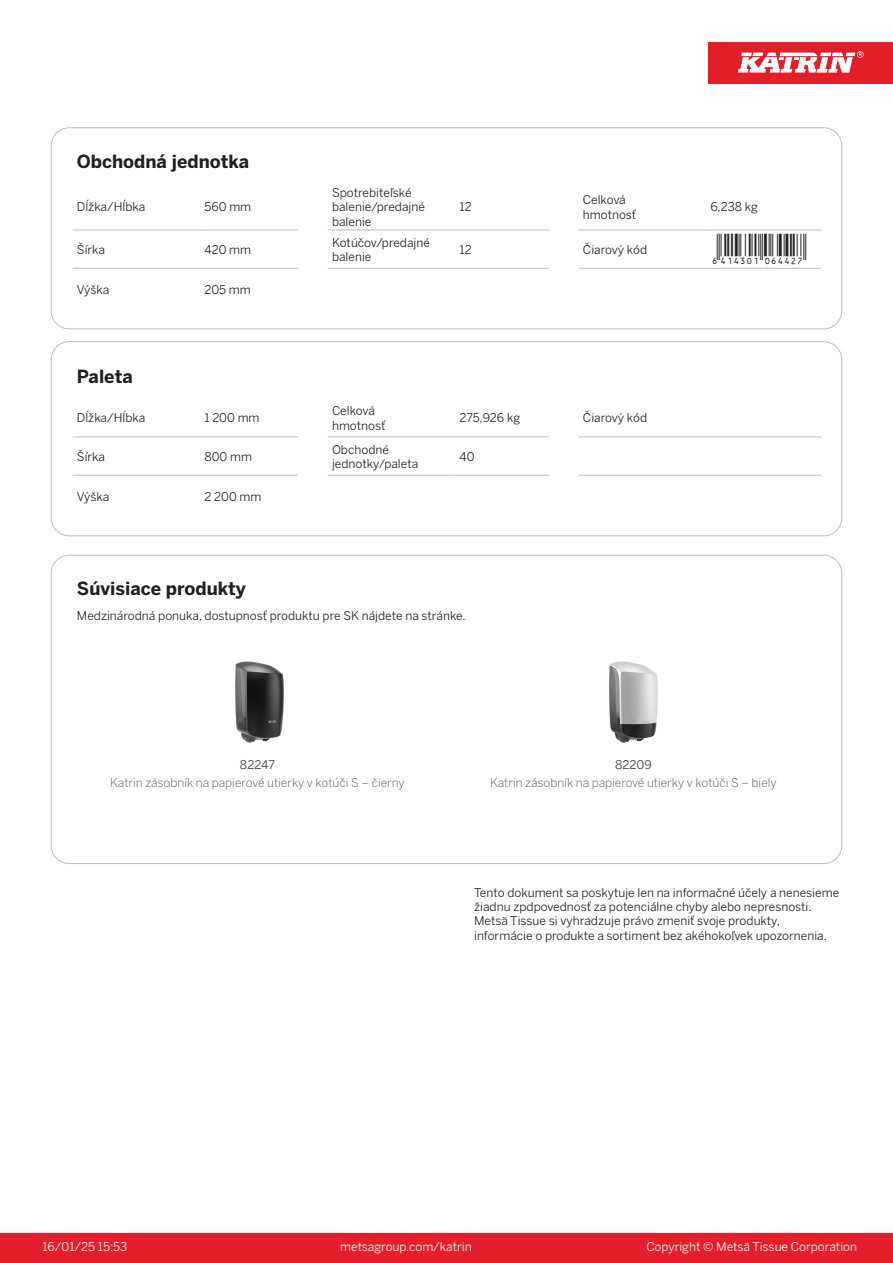
<style>
.page{position:relative;width:893px;height:1263px;background:#fff}
.page>*{position:absolute;margin:0;border:0;box-sizing:border-box;transform-origin:0 0}
.T_EAN{font:30px "Viisas EAN Matala";color:#231f20}
.T_TableHeader{font:700 18px "Benton Sans";color:#231f20}
.T_TableBody{font:12px/14.4px "Benton Sans";color:#231f20}
.Disclaimer{font:12px/14.4px "Benton Sans";color:#231f20}
.T_RelatedName{font:300 12px "Benton Sans";color:#57585a}
.t1{font:12px "Benton Sans";color:#fff}
.T_RelatedCode{font:12px "Benton Sans";color:#57585a}
</style>
<div class="page">
<div style="left:0;top:1233px;width:893px;height:30px;background:#e41e2b"></div>
<div style="left:708px;top:43px;width:185px;height:41px;background:#e31e28"></div>
<svg style="left:738px;top:51px;width:126px;height:22px"></svg>
<hr style="left:73px;top:230px;width:127px;height:1px;background:#bcbdc0">
<hr style="left:200px;top:230px;width:98px;height:1px;background:#bcbdc0">
<hr style="left:328px;top:230px;width:127px;height:1px;background:#bcbdc0">
<hr style="left:455px;top:230px;width:94px;height:1px;background:#bcbdc0">
<hr style="left:579px;top:230px;width:127px;height:1px;background:#bcbdc0">
<hr style="left:706px;top:230px;width:115px;height:1px;background:#bcbdc0">
<hr style="left:73px;top:268px;width:127px;height:1px;background:#bcbdc0">
<hr style="left:200px;top:268px;width:98px;height:1px;background:#bcbdc0">
<hr style="left:328px;top:268px;width:127px;height:1px;background:#bcbdc0">
<hr style="left:455px;top:268px;width:94px;height:1px;background:#bcbdc0">
<hr style="left:579px;top:268px;width:127px;height:1px;background:#bcbdc0">
<hr style="left:706px;top:268px;width:115px;height:1px;background:#bcbdc0">
<div style="left:51px;top:128px;width:791px;height:201px;border:1px solid #bcbdc0;border-radius:18px"></div>
<hr style="left:73px;top:437px;width:127px;height:1px;background:#bcbdc0">
<hr style="left:200px;top:437px;width:98px;height:1px;background:#bcbdc0">
<hr style="left:328px;top:437px;width:127px;height:1px;background:#bcbdc0">
<hr style="left:455px;top:437px;width:94px;height:1px;background:#bcbdc0">
<hr style="left:579px;top:437px;width:127px;height:1px;background:#bcbdc0">
<hr style="left:706px;top:437px;width:115px;height:1px;background:#bcbdc0">
<hr style="left:73px;top:475px;width:127px;height:1px;background:#bcbdc0">
<hr style="left:200px;top:475px;width:98px;height:1px;background:#bcbdc0">
<hr style="left:328px;top:475px;width:127px;height:1px;background:#bcbdc0">
<hr style="left:455px;top:475px;width:94px;height:1px;background:#bcbdc0">
<hr style="left:579px;top:475px;width:127px;height:1px;background:#bcbdc0">
<hr style="left:706px;top:475px;width:115px;height:1px;background:#bcbdc0">
<div style="left:51px;top:341px;width:791px;height:195px;border:1px solid #bcbdc0;border-radius:18px"></div>
<img style="left:235px;top:661px;width:49px;height:82px">
<img style="left:609px;top:661px;width:49px;height:82px">
<p class="T_TableHeader" style="left:77px;top:150px;width:174px">Obchodná jednotka</p>
<p class="T_TableBody" style="left:77px;top:200px;width:70px">Dĺžka/Hĺbka</p>
<p class="T_TableBody" style="left:204px;top:200px;width:48px">560 mm</p>
<p class="T_TableBody" style="left:332px;top:185px;width:94px">Spotrebiteľské balenie/predajné balenie</p>
<p class="T_TableBody" style="left:460px;top:200px;width:14px">12</p>
<p class="T_TableBody" style="left:583px;top:193px;width:44px">Celková</p>
<p class="T_TableBody" style="left:583px;top:207px;width:55px">hmotnosť</p>
<p class="T_TableBody" style="left:710px;top:200px;width:49px">6,238 kg</p>
<p class="T_TableBody" style="left:77px;top:242px;width:30px">Šírka</p>
<p class="T_TableBody" style="left:204px;top:242px;width:48px">420 mm</p>
<p class="T_TableBody" style="left:332px;top:235px;width:99px">Kotúčov/predajné balenie</p>
<p class="T_TableBody" style="left:460px;top:242px;width:14px">12</p>
<p class="T_TableBody" style="left:583px;top:242px;width:66px">Čiarový kód</p>
<p class="T_EAN" style="left:710px;top:234px;width:97px">*6414301064427*</p>
<p class="T_TableBody" style="left:77px;top:283px;width:34px">Výška</p>
<p class="T_TableBody" style="left:204px;top:283px;width:48px">205 mm</p>
<p class="T_TableHeader" style="left:77px;top:365px;width:57px">Paleta</p>
<p class="T_TableBody" style="left:77px;top:411px;width:70px">Dĺžka/Hĺbka</p>
<p class="T_TableBody" style="left:204px;top:411px;width:57px">1 200 mm</p>
<p class="T_TableBody" style="left:77px;top:449px;width:30px">Šírka</p>
<p class="T_TableBody" style="left:204px;top:449px;width:49px">800 mm</p>
<p class="T_TableBody" style="left:77px;top:490px;width:34px">Výška</p>
<p class="T_TableBody" style="left:204px;top:490px;width:58px">2 200 mm</p>
<p class="T_TableBody" style="left:332px;top:404px;width:44px">Celková</p>
<p class="T_TableBody" style="left:332px;top:418px;width:55px">hmotnosť</p>
<p class="T_TableBody" style="left:332px;top:442px;width:58px">Obchodné</p>
<p class="T_TableBody" style="left:332px;top:456px;width:88px">jednotky/paleta</p>
<p class="T_TableBody" style="left:460px;top:411px;width:62px">275,926 kg</p>
<p class="T_TableBody" style="left:583px;top:411px;width:66px">Čiarový kód</p>
<p class="T_TableBody" style="left:460px;top:449px;width:17px">40</p>
<p class="T_TableHeader" style="left:77px;top:577px;width:171px">Súvisiace produkty</p>
<p class="T_TableBody" style="left:77px;top:608px;width:390px">Medzinárodná ponuka, dostupnosť produktu pre SK nájdete na stránke.</p>
<p class="T_RelatedCode" style="left:240px;top:757px;width:36px">82247</p>
<p class="T_RelatedCode" style="left:615px;top:757px;width:38px">82209</p>
<p class="T_RelatedName" style="left:110px;top:775px;width:296px">Katrin zásobník na papierové utierky v kotúči S – čierny</p>
<p class="T_RelatedName" style="left:490px;top:775px;width:288px">Katrin zásobník na papierové utierky v kotúči S – biely</p>
<p class="Disclaimer" style="left:474px;top:885px;width:367px">Tento dokument sa poskytuje len na informačné účely a nenesieme žiadnu zpdpovednosť za potenciálne chyby alebo nepresnosti.<br>Metsä Tissue si vyhradzuje právo zmeniť svoje produkty, informácie o produkte a sortiment bez akéhokoľvek upozornenia.</p>
<p class="t1" style="left:43px;top:1239px;width:86px">16/01/25 15:53</p>
<p class="t1" style="left:340px;top:1239px;width:133px">metsagroup.com/katrin</p>
<p class="t1" style="left:646px;top:1239px;width:212px">Copyright © Metsä Tissue Corporation</p>
</div>
